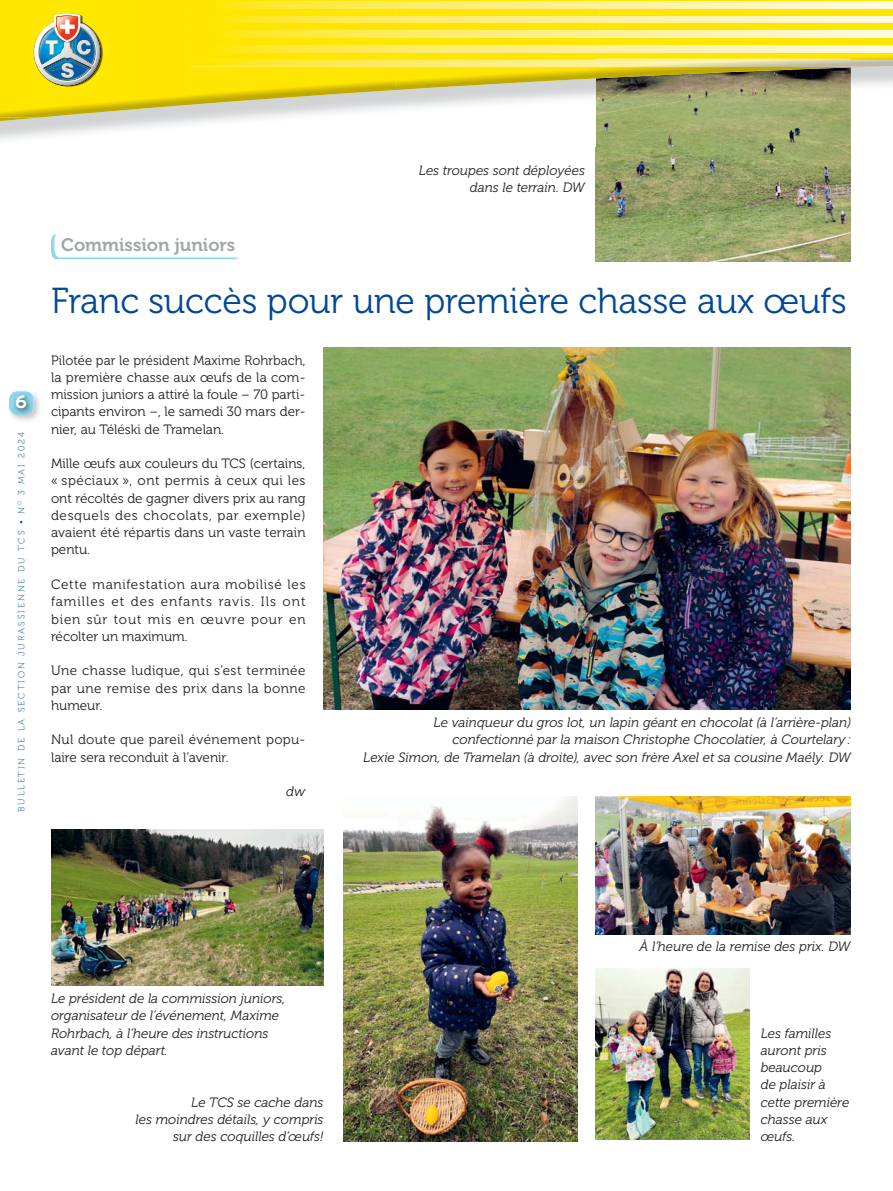
<style>
.page{position:relative;width:893px;height:1191px;background:#fff}
.page>*{position:absolute;margin:0;border:0;box-sizing:border-box;transform-origin:0 0}
.t1{font:36px "Museo 300";letter-spacing:-.005em;color:#024794}
.t2{font:18px "Museo 700";color:#a0a6ab}
.t3{font:700 18px "Interstate";color:#fff}
.t4{font:13.5px/17.2px "Museo 300";letter-spacing:.01em;color:#231f20;text-align:justify}
.t5{font:italic 13.5px/17.2px "Museo 300";color:#231f20;text-align:right}
.t6{font:9px "Museo 100";letter-spacing:.225em;color:#024794}
</style>
<div class="page">
<svg style="left:51px;top:234px;width:187px;height:25px"></svg>
<img style="left:51px;top:830px;width:272px;height:155px">
<img style="left:323px;top:347px;width:527px;height:362px">
<img style="left:343px;top:796px;width:234px;height:345px">
<img style="left:596px;top:796px;width:254px;height:139px">
<img style="left:596px;top:147px;width:255px;height:114px">
<img style="left:596px;top:968px;width:153px;height:172px">
<img style="left:9px;top:391px;width:31px;height:30px">
<div style="left:9px;top:391px;width:24px;height:24px;background:#8fd7ec;border-radius:9px"></div>
<img style="left:13px;top:392px;width:19px;height:23px">
<img style="left:0;top:67px;width:893px;height:80px">
<img style="left:0;top:118px;width:39px;height:4px">
<img style="left:0;top:0;width:191px;height:118px">
<img style="left:191px;top:0;width:204px;height:105px">
<img style="left:395px;top:0;width:205px;height:90px">
<img style="left:599px;top:0;width:205px;height:59px">
<img style="left:804px;top:0;width:89px;height:67px">
<img style="left:596px;top:59px;width:170px;height:19px">
<img style="left:766px;top:59px;width:85px;height:12px">
<img style="left:190px;top:2px;width:703px;height:6px">
<img style="left:190px;top:16px;width:703px;height:7px">
<img style="left:190px;top:31px;width:703px;height:6px">
<img style="left:190px;top:45px;width:703px;height:7px">
<img style="left:596px;top:60px;width:255px;height:7px">
<div style="left:0;top:0;width:135px;height:94px;background:#ffe700"></div>
<img style="left:63px;top:43px;width:40px;height:44px">
<img style="left:59px;top:40px;width:42px;height:46px">
<img style="left:34px;top:13px;width:66px;height:72px">
<h2 class="t3" style="left:15px;top:394px;width:13px">6</h2>
<p class="t6" style="left:16px;top:812px;width:382px;rotate:-90deg">BULLETIN DE LA SECTION JURASSIENNE DU TCS • N <sup>O</sup> 3 MAI 2024</p>
<p class="t5" style="left:419px;top:163px;width:168px">Les troupes sont déployées dans le terrain. DW</p>
<h2 class="t2" style="left:61px;top:238px;width:176px">Commission juniors</h2>
<h1 class="t1" style="left:51px;top:287px;width:797px">Franc succès pour une première chasse aux œufs</h1>
<p class="t4" style="left:51px;top:353px;width:256px">Pilotée par le président Maxime Rohrbach, la première chasse aux œufs de la com&shy;mission juniors a attiré la foule – 70 parti&shy;cipants environ –, le samedi 30 mars der&shy;nier, au Téléski de Tramelan.</p>
<p class="t4" style="left:51px;top:456px;width:256px">Mille œufs aux couleurs du TCS (certains, « spéciaux », ont permis à ceux qui les ont récoltés de gagner divers prix au rang desquels des chocolats, par exemple) avaient été répartis dans un vaste terrain pentu.</p>
<p class="t4" style="left:51px;top:577px;width:256px">Cette manifestation aura mobilisé les familles et des enfants ravis. Ils ont bien sûr tout mis en œuvre pour en récolter un maximum.</p>
<p class="t4" style="left:51px;top:663px;width:256px">Une chasse ludique, qui s’est terminée par une remise des prix dans la bonne humeur.</p>
<p class="t4" style="left:51px;top:732px;width:256px">Nul doute que pareil événement popu&shy;laire sera reconduit à l’avenir.</p>
<p class="t5" style="left:286px;top:784px;width:21px">dw</p>
<p class="t5" style="left:363px;top:715px;width:489px">Le vainqueur du gros lot, un lapin géant en chocolat (à l’arrière-plan) confectionné par la maison Christophe Chocolatier, à Courtelary :<br>Lexie Simon, de Tramelan (à droite), avec son frère Axel et sa cousine Maély. DW</p>
<p class="t5" style="left:51px;top:991px;width:236px;text-align:left">Le président de la commission juniors, organisateur de l’événement, Maxime Rohrbach, à l’heure des instructions avant le top départ.</p>
<p class="t5" style="left:136px;top:1094px;width:189px">Le TCS se cache dans<br>les moindres détails, y compris sur des coquilles d’œufs!</p>
<p class="t5" style="left:640px;top:939px;width:212px">À l’heure de la remise des prix. DW</p>
<p class="t5" style="left:761px;top:1025px;width:90px;text-align:left">Les familles auront pris beaucoup<br>de plaisir à cette première chasse aux œufs.</p>
</div>
